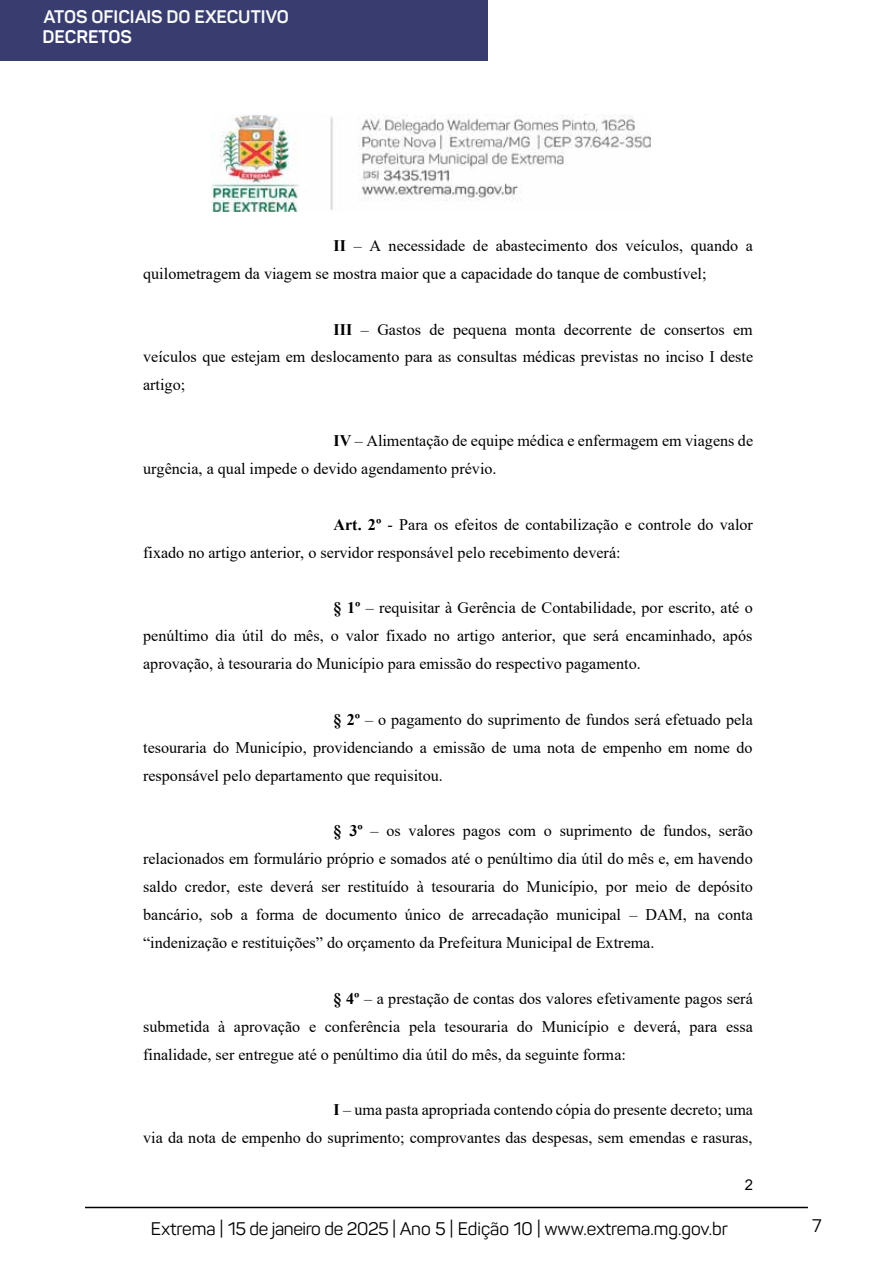
<style>
.page{position:relative;width:893px;height:1263px;background:#fff}
.page>*{position:absolute;margin:0;border:0;box-sizing:border-box;transform-origin:0 0}
.t1{font:18px "Panton";color:#000}
.t2{font:700 18px "Panton";color:#f7f8f8}
.t3{font:700 18px "Panton";color:#fff}
.t4{font:16.2px/27.9px "Times New Roman";color:#000;text-align:justify}
.t5{font:14.85px "Arial";color:#000}
.s1{font-weight:700}
</style>
<div class="page">
<hr style="left:85px;top:1207px;width:723px;height:1px;background:#000">
<div style="left:0;top:0;width:488px;height:61px;background:#383c6f"></div>
<img style="left:212px;top:115px;width:439px;height:96px">
<p class="t2" style="left:44px;top:6px;width:247px">ATOS OFICIAIS DO EXECUTIVO</p>
<p class="t3" style="left:43px;top:26px;width:91px">DECRETOS</p>
<p class="t4" style="left:143px;top:231px;width:611px;text-indent:190px"><span class="s1">II</span> – A necessidade de abastecimento dos veículos, quando a quilometragem da viagem se mostra maior que a capacidade do tanque de combustível;</p>
<p class="t4" style="left:143px;top:315px;width:611px;text-indent:190px"><span class="s1">III</span> – Gastos de pequena monta decorrente de consertos em veículos que estejam em deslocamento para as consultas médicas previstas no inciso I deste artigo;</p>
<p class="t4" style="left:143px;top:426px;width:611px;text-indent:190px"><span class="s1">IV</span> – Alimentação de equipe médica e enfermagem em viagens de urgência, a qual impede o devido agendamento prévio.</p>
<p class="t4" style="left:143px;top:510px;width:611px;text-indent:190px"><span class="s1">Art. 2º</span> - Para os efeitos de contabilização e controle do valor fixado no artigo anterior, o servidor responsável pelo recebimento deverá:</p>
<p class="t4" style="left:143px;top:593px;width:611px;text-indent:190px"><span class="s1">§ 1º</span> – requisitar à Gerência de Contabilidade, por escrito, até o penúltimo dia útil do mês, o valor fixado no artigo anterior, que será encaminhado, após aprovação, à tesouraria do Município para emissão do respectivo pagamento.</p>
<p class="t4" style="left:143px;top:705px;width:611px;text-indent:190px"><span class="s1">§ 2º</span> – o pagamento do suprimento de fundos será efetuado pela tesouraria do Município, providenciando a emissão de uma nota de empenho em nome do responsável pelo departamento que requisitou.</p>
<p class="t4" style="left:143px;top:816px;width:611px;text-indent:190px"><span class="s1">§ 3º</span> – os valores pagos com o suprimento de fundos, serão relacionados em formulário próprio e somados até o penúltimo dia útil do mês e, em havendo saldo credor, este deverá ser restituído à tesouraria do Município, por meio de depósito bancário, sob a forma de documento único de arrecadação municipal – DAM, na conta “indenização e restituições” do orçamento da Prefeitura Municipal de Extrema.</p>
<p class="t4" style="left:143px;top:984px;width:611px;text-indent:190px"><span class="s1">§ 4º</span> – a prestação de contas dos valores efetivamente pagos será submetida à aprovação e conferência pela tesouraria do Município e deverá, para essa finalidade, ser entregue até o penúltimo dia útil do mês, da seguinte forma:</p>
<p class="t4" style="left:143px;top:1095px;width:611px;text-align:right"><span class="s1">I</span> – uma pasta apropriada contendo cópia do presente decreto; uma<br>via da nota de empenho do suprimento; comprovantes das despesas, sem emendas e rasuras,</p>
<p class="t5" style="left:745px;top:1174px;width:10px">2</p>
<p class="t1" style="left:151px;top:1218px;width:579px">Extrema | 15 de janeiro de 2025 | Ano 5 | Edição 10 | www.extrema.mg.gov.br</p>
<p class="t1" style="left:812px;top:1215px;width:11px">7</p>
</div>
